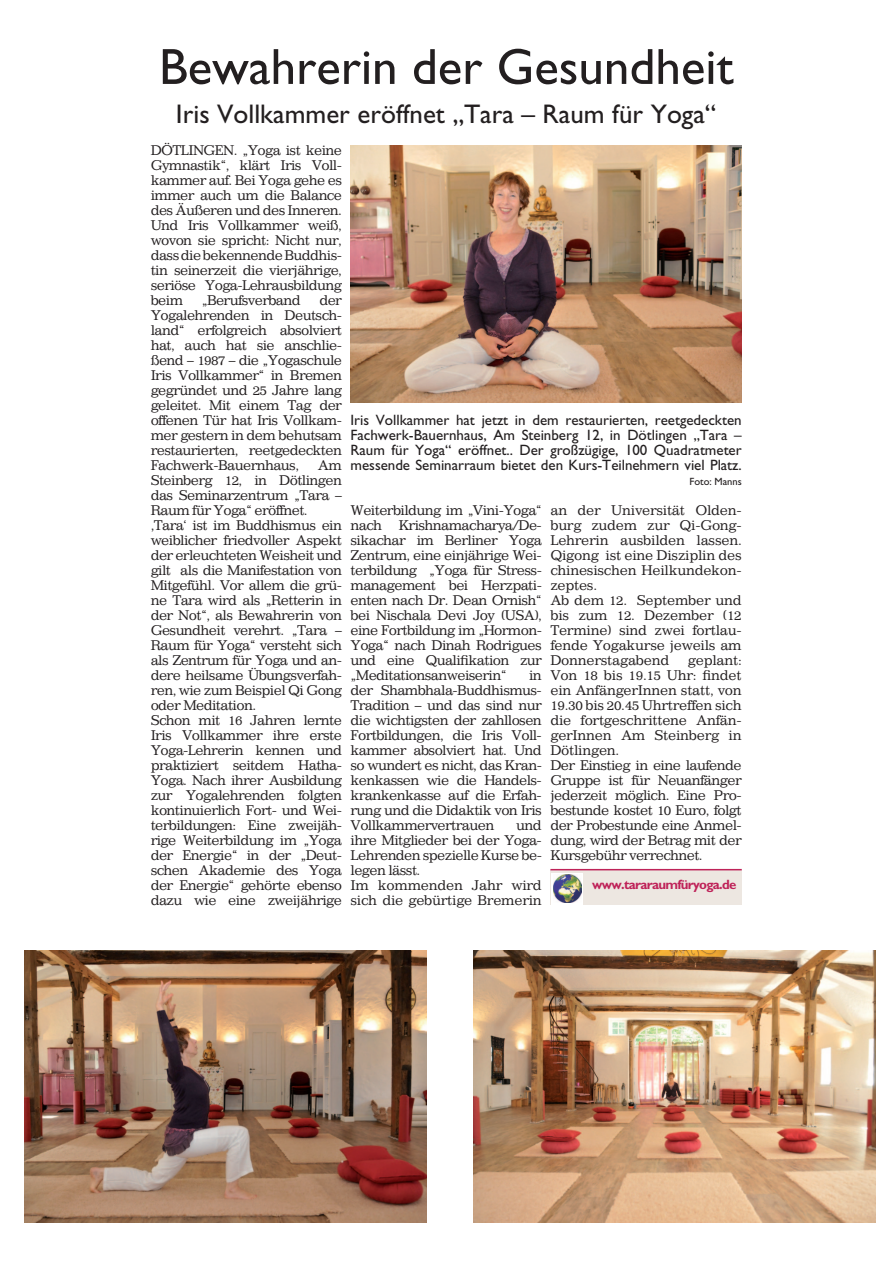
<style>
.page{position:relative;width:893px;height:1263px;background:#fff}
.page>*{position:absolute;margin:0;border:0;box-sizing:border-box;transform-origin:0 0}
.t1{font:51px "Gill Sans";color:#231f20}
.t2{font:27px "Gill Sans";color:#231f20}
.t3{font:15px/15px "Gill Sans";color:#231f20;text-align:justify}
.t4{font:13.5px/15px "Impressum";letter-spacing:-.05em;color:#231f20;text-align:justify}
.t5{font:13.5px/15px "Impressum";letter-spacing:-.025em;color:#231f20}
.t6{font:700 13.5px "Gill Sans";letter-spacing:-.05em;color:#bf2359}
.t7{font:10.5px "Gill Sans";color:#231f20}
</style>
<div class="page">
<div style="left:550px;top:871px;width:192px;height:34px;background:#ede7e1"></div>
<hr style="left:550px;top:869px;width:192px;height:1px;background:#bf2359">
<svg style="left:551px;top:873px;width:32px;height:31px"></svg>
<img style="left:553px;top:875px;width:28px;height:28px">
<img style="left:351px;top:145px;width:391px;height:257px">
<img style="left:24px;top:950px;width:402px;height:272px">
<img style="left:473px;top:950px;width:403px;height:272px">
<h1 class="t1" style="left:159px;top:37px;width:576px">Bewahrerin der Gesundheit</h1>
<h2 class="t2" style="left:176px;top:98px;width:542px">Iris Vollkammer eröffnet „Tara – Raum für Yoga“</h2>
<p class="t4" style="left:151px;top:142px;width:193px">Dötlingen. „Yoga ist keine Gymnastik“, klärt Iris Voll&shy;kammer auf. Bei Yoga gehe es immer auch um die Balance des Äußeren und des Inneren.<br>Und Iris Vollkammer weiß, wovon sie spricht: Nicht nur, dass die bekennende Buddhis&shy;tin seinerzeit die vierjährige, seriöse Yoga-Lehrausbildung beim</p>
<p class="t4" style="left:202px;top:292px;width:101px">„Berufsverband</p>
<p class="t4" style="left:151px;top:292px;width:193px;text-indent:169px">der Yogalehrenden in Deutsch&shy;land“ erfolgreich absolviert hat, auch hat sie anschlie&shy;ßend – 1987 – die „Yogaschule Iris Vollkammer“ in Bremen gegründet und 25 Jahre lang geleitet. Mit einem Tag der offenen Tür hat Iris Vollkam&shy;mer gestern in dem behutsam restaurierten, reetgedeckten Fachwerk-Bauernhaus,</p>
<p class="t3" style="left:351px;top:413px;width:393px">Iris Vollkammer hat jetzt in dem restaurierten, reetgedeckten Fachwerk-Bauernhaus, Am Steinberg 12, in Dötlingen „Tara – Raum für Yoga“ eröffnet.. Der großzügige, 100 Quadratmeter messende Seminarraum bietet den Kurs-Teilnehmern viel Platz.</p>
<p class="t7" style="left:689px;top:476px;width:54px">Foto: Manns</p>
<p class="t4" style="left:151px;top:457px;width:193px;text-align:left;text-indent:167px">Am<br>Steinberg 12, in Dötlingen das Seminarzentrum „Tara –<br>Raum für Yoga“ eröffnet. ‚Tara‘ ist im Buddhismus ein weiblicher friedvoller Aspekt der erleuchteten Weisheit und gilt als die Manifestation von<br>Mitgefühl. Vor allem die grü&shy;ne Tara wird als „Retterin in der Not“, als Bewahrerin von<br>Gesundheit verehrt. „Tara –<br>Raum für Yoga“ versteht sich als Zentrum für Yoga und an&shy;dere heilsame Übungsverfah&shy;ren, wie zum Beispiel Qi Gong oder Meditation.<br>Schon mit 16 Jahren lernte<br>Iris Vollkammer ihre erste<br>Yoga-Lehrerin kennen und praktiziert seitdem Hatha-<br>Yoga. Nach ihrer Ausbildung zur Yogalehrenden folgten kontinuierlich Fort- und Wei&shy;terbildungen: Eine zweijäh&shy;rige Weiterbildung im „Yoga der Energie“ in der „Deut&shy;schen Akademie des Yoga der Energie“ gehörte ebenso dazu wie eine zweijährige</p>
<p class="t5" style="left:550px;top:502px;width:193px">an der Universität Olden&shy;burg zudem zur Qi-Gong-<br>Lehrerin ausbilden lassen.<br>Qigong ist eine Disziplin des chinesischen Heilkundekon&shy;zeptes.<br>Ab dem 12. September und bis zum 12. Dezember (12<br>Termine) sind zwei fortlau&shy;fende Yogakurse jeweils am<br>Donnerstagabend</p>
<p class="t4" style="left:351px;top:502px;width:193px">Weiterbildung im „Vini-Yoga“ nach Krishnamacharya/De&shy;sikachar im Berliner Yoga Zentrum, eine einjährige Wei&shy;terbildung „Yoga für Stress&shy;management bei Herzpati&shy;enten nach Dr. Dean Ornish“ bei Nischala Devi Joy (USA), eine Fortbildung im „Hormon-Yoga“ nach Dinah Rodrigues und eine Qualifikation zur „Meditationsanweiserin“</p>
<p class="t4" style="left:550px;top:652px;width:193px;text-align:left;text-indent:137px">geplant:<br>Von 18 bis 19.15 Uhr: findet ein AnfängerInnen statt, von<br>19.30 bis 20.45 Uhrtreffen sich die fortgeschrittene Anfän&shy;gerInnen Am Steinberg in<br>Dötlingen.<br>Der Einstieg in eine laufende<br>Gruppe ist für Neuanfänger jederzeit möglich. Eine Pro&shy;bestunde kostet 10 Euro, folgt der Probestunde eine Anmel&shy;dung, wird der Betrag mit der<br>Kursgebühr verrechnet.</p>
<p class="t6" style="left:592px;top:876px;width:146px">www.tararaumfüryoga.de</p>
<p class="t4" style="left:351px;top:667px;width:193px;text-indent:179px">in der Shambhala-Buddhismus-Tradition – und das sind nur die wichtigsten der zahllosen Fortbildungen, die Iris Voll&shy;kammer absolviert hat. Und so wundert es nicht, das Kran&shy;kenkassen wie die Handels&shy;krankenkasse auf die Erfah&shy;rung und die Didaktik von Iris Vollkammervertrauen</p>
<p class="t4" style="left:351px;top:817px;width:193px;text-align:left;text-indent:166px">und ihre Mitglieder bei der Yoga-<br>Lehrenden spezielle Kurse be&shy;legen lässt.<br>Im kommenden Jahr wird sich die gebürtige Bremerin</p>
</div>
